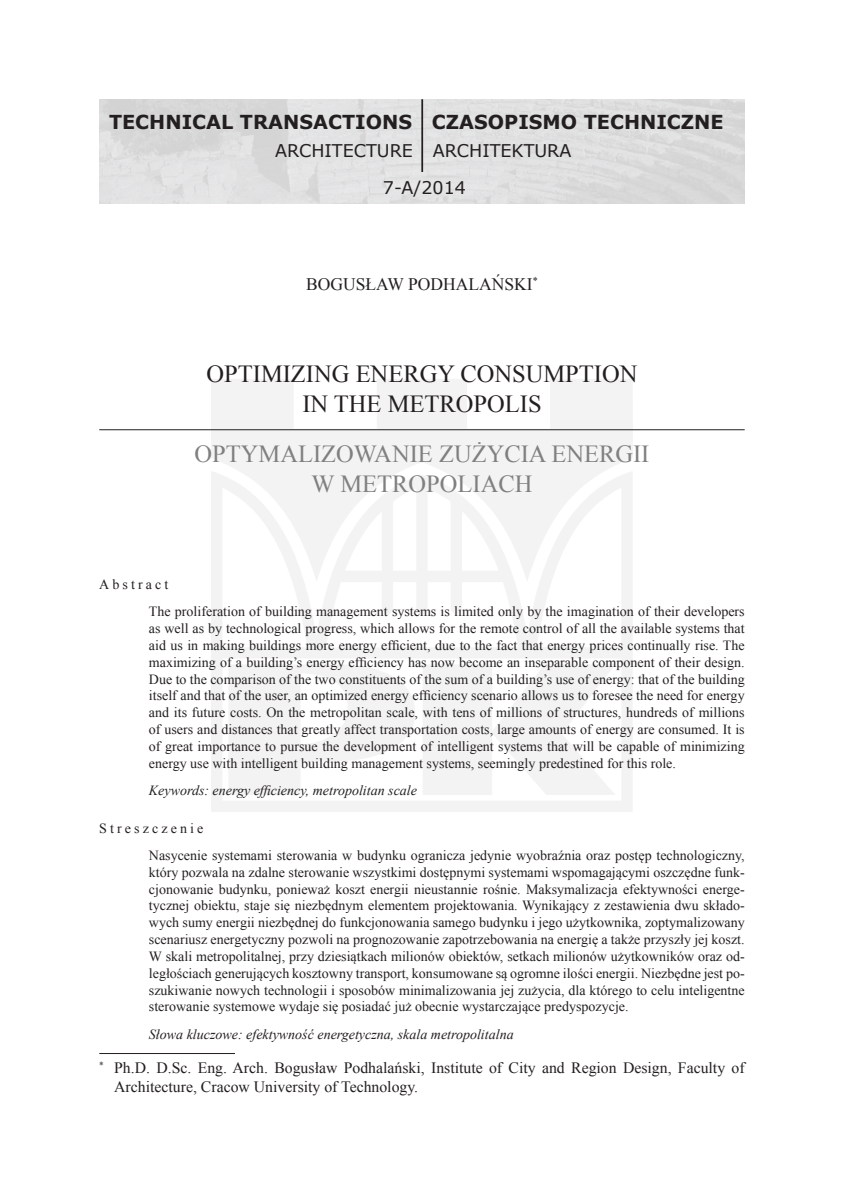
<style>
.page{position:relative;width:844px;height:1191px;background:#fff}
.page>*{position:absolute;margin:0;border:0;box-sizing:border-box;transform-origin:0 0}
.tytul_artykulu{font:24.5px/29.4px "Times New Roman";color:#231f20;text-align:center}
.tytul_artukulu_angie{font:24.5px/29.4px "Times New Roman";color:#808080;text-align:center}
.t1{font:700 19.25px "Verdana";color:#231f20}
.t2{font:17.5px "Verdana";color:#231f20}
.autor{font:17.5px "Times New Roman";color:#231f20}
.przypis_cz{font:15.75px/18.9px "Times New Roman";color:#231f20}
.streszczenie_tekst{font:14px/16.8px "Times New Roman";color:#231f20;text-align:justify}
.slowa_kluczowe{font:italic 14px "Times New Roman";color:#231f20}
.streszczenie{font:14px "Times New Roman";letter-spacing:.22em;color:#231f20}
</style>
<div class="page">
<svg style="left:211px;top:379px;width:421px;height:433px;fill:#f3f3f3"></svg>
<hr style="left:99px;top:1053px;width:136px;height:1px;background:#231f20">
<img style="left:99px;top:99px;width:645px;height:104px">
<hr style="left:421px;top:99px;width:2px;height:73px;background:#231f20">
<hr style="left:99px;top:429px;width:645px;height:1px;background:#231f20">
<p class="t1" style="left:109px;top:108px;width:304px">TECHNICAL TRANSACTIONS</p>
<p class="t2" style="left:275px;top:139px;width:139px">ARCHITECTURE</p>
<p class="t2" style="left:383px;top:176px;width:85px">7-A/2014</p>
<p class="t1" style="left:432px;top:108px;width:293px">CZASOPISMO TECHNICZNE</p>
<p class="t2" style="left:432px;top:139px;width:140px">ARCHITEKTURA</p>
<p class="autor" style="left:306px;top:272px;width:233px">BOGUSŁAW PODHALAŃSKI<sup>*</sup></p>
<p class="tytul_artykulu" style="left:206px;top:359px;width:432px">OPTIMIZING ENERGY CONSUMPTION<br>IN THE METROPOLIS</p>
<p class="tytul_artukulu_angie" style="left:194px;top:439px;width:456px">OPTYMALIZOWANIE ZUŻYCIA ENERGII<br>W METROPOLIACH</p>
<p class="streszczenie" style="left:99px;top:575px;width:71px">Abstract</p>
<p class="streszczenie_tekst" style="left:149px;top:603px;width:597px">The proliferation of building management systems is limited only by the imagination of their developers as well as by technological progress, which allows for the remote control of all the available systems that aid us in making buildings more energy efficient, due to the fact that energy prices continually rise. The maximizing of a building’s energy efficiency has now become an inseparable component of their design.<br>Due to the comparison of the two constituents of the sum of a building’s use of energy: that of the building itself and that of the user, an optimized energy efficiency scenario allows us to foresee the need for energy and its future costs. On the metropolitan scale, with tens of millions of structures, hundreds of millions of users and distances that greatly affect transportation costs, large amounts of energy are consumed. It is of great importance to pursue the development of intelligent systems that will be capable of minimizing energy use with intelligent building management systems, seemingly predestined for this role.</p>
<p class="slowa_kluczowe" style="left:149px;top:780px;width:269px">Keywords: energy efficiency, metropolitan scale</p>
<p class="streszczenie" style="left:99px;top:818px;width:106px">Streszczenie</p>
<p class="streszczenie_tekst" style="left:149px;top:846px;width:597px">Nasycenie systemami sterowania w budynku ogranicza jedynie wyobraźnia oraz postęp technologiczny, który pozwala na zdalne sterowanie wszystkimi dostępnymi systemami wspomagającymi oszczędne funk&shy;cjonowanie budynku, ponieważ koszt energii nieustannie rośnie. Maksymalizacja efektywności energe&shy;tycznej obiektu, staje się niezbędnym elementem projektowania. Wynikający z zestawienia dwu składo&shy;wych sumy energii niezbędnej do funkcjonowania samego budynku i jego użytkownika, zoptymalizowany scenariusz energetyczny pozwoli na prognozowanie zapotrzebowania na energię a także przyszły jej koszt.<br>W skali metropolitalnej, przy dziesiątkach milionów obiektów, setkach milionów użytkowników oraz od&shy;ległościach generujących kosztowny transport, konsumowane są ogromne ilości energii. Niezbędne jest po&shy;szukiwanie nowych technologii i sposobów minimalizowania jej zużycia, dla którego to celu inteligentne sterowanie systemowe wydaje się posiadać już obecnie wystarczające predyspozycje.</p>
<p class="slowa_kluczowe" style="left:149px;top:1024px;width:366px">Słowa kluczowe: efektywność energetyczna, skala metropolitalna</p>
<p class="przypis_cz" style="left:114px;top:1058px;width:631px;text-indent:-15px"><sup>*</sup> Ph.D. D.Sc. Eng. Arch. Bogusław Podhalański, Institute of City and Region Design, Faculty of<br>Architecture, Cracow University of Technology.</p>
</div>
